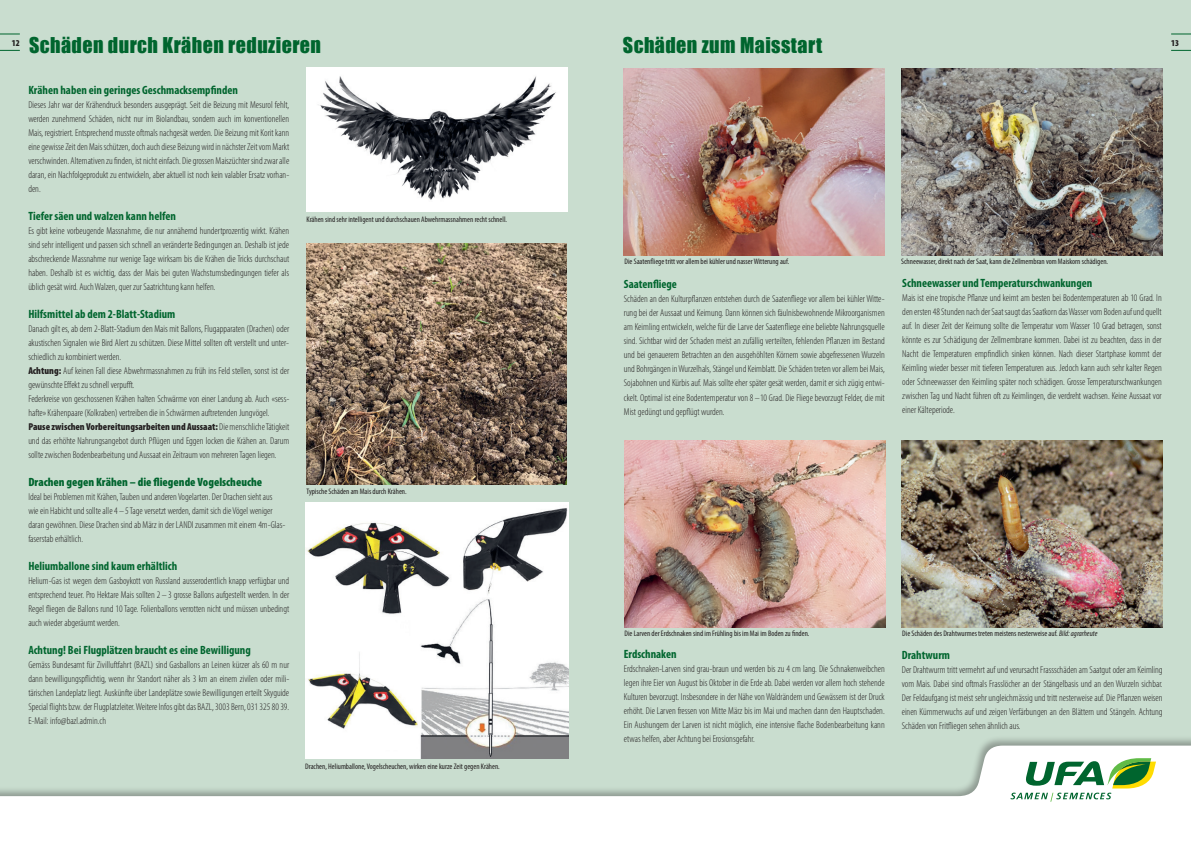
<style>
.page{position:relative;width:1191px;height:842px;background:#c9ddcf}
.page>*{position:absolute;margin:0;border:0;box-sizing:border-box;transform-origin:0 0}
.t1{font:20px "Impact";letter-spacing:.02em;color:#00652e}
.t2{font:700 condensed 12px "Myriad Pro";color:#00652e}
.t3{font:900 condensed 12px "Myriad Pro";color:#00652e}
.t4{font:300 condensed 10px/14px "Myriad Pro";color:#231f20;text-align:justify}
.t5{font:900 condensed 9px "Myriad Pro";color:#231f20}
.t6{font:condensed 8px "Myriad Pro";color:#231f20}
.s1{font-weight:900}
.s2{font-style:italic}
</style>
<div class="page">
<svg style="left:0;top:34px;width:20px;height:1px"></svg>
<svg style="left:0;top:50px;width:20px;height:1px"></svg>
<svg style="left:1171px;top:34px;width:20px;height:1px"></svg>
<svg style="left:1171px;top:50px;width:20px;height:1px"></svg>
<div style="left:0;top:735px;width:1191px;height:107px;background:#231f20;opacity:.35"></div>
<svg style="left:0;top:746px;width:1191px;height:96px;fill:#fff"></svg>
<svg style="left:1010px;top:758px;width:146px;height:44px;background:#b1cfb0"></svg>
<img style="left:306px;top:244px;width:261px;height:240px">
<img style="left:624px;top:440px;width:261px;height:187px">
<img style="left:624px;top:69px;width:260px;height:187px">
<img style="left:901px;top:69px;width:261px;height:187px">
<img style="left:901px;top:440px;width:261px;height:187px">
<img style="left:305px;top:502px;width:263px;height:257px">
<img style="left:306px;top:68px;width:261px;height:144px">
<h1 class="t1" style="left:623px;top:29px;width:201px">Schäden zum Maisstart</h1>
<h1 class="t1" style="left:29px;top:30px;width:293px">Schäden durch Krähen reduzieren</h1>
<p class="t2" style="left:28px;top:83px;width:211px">Krähen haben ein geringes Geschmacksempfinden</p>
<p class="t4" style="left:28px;top:98px;width:262px">Dieses Jahr war der Krähendruck besonders ausgeprägt. Seit die Beizung mit Mesurol fehlt, werden zunehmend Schäden, nicht nur im Biolandbau, sondern auch im konventionellen Mais, registriert. Entsprechend musste oftmals nachgesät werden. Die Beizung mit Korit kann eine gewisse Zeit den Mais schützen, doch auch diese Beizung wird in nächster Zeit vom Markt verschwinden. Alternativen zu finden, ist nicht einfach. Die grossen Maiszüchter sind zwar alle daran, ein Nachfolgeprodukt zu entwickeln, aber aktuell ist noch kein valabler Ersatz vorhan&shy;den.</p>
<p class="t2" style="left:28px;top:209px;width:149px">Tiefer säen und walzen kann helfen</p>
<p class="t4" style="left:28px;top:224px;width:262px">Es gibt keine vorbeugende Massnahme, die nur annähernd hundertprozentig wirkt. Krähen sind sehr intelligent und passen sich schnell an veränderte Bedingungen an. Deshalb ist jede abschreckende Massnahme nur wenige Tage wirksam bis die Krähen die Tricks durchschaut haben. Deshalb ist es wichtig, dass der Mais bei guten Wachstumsbedingungen tiefer als üblich gesät wird. Auch Walzen, quer zur Saatrichtung kann helfen.</p>
<p class="t2" style="left:28px;top:307px;width:148px">Hilfsmittel ab dem 2-Blatt-Stadium</p>
<p class="t4" style="left:28px;top:322px;width:262px;text-align:left">Danach gilt es, ab dem 2-Blatt-Stadium den Mais mit Ballons, Flugapparaten (Drachen) oder akustischen Signalen wie Bird Alert zu schützen. Diese Mittel sollten oft verstellt und unter&shy;schiedlich zu kombiniert werden.<br><span class="s1">Achtung:</span> Auf keinen Fall diese Abwehrmassnahmen zu früh ins Feld stellen, sonst ist der gewünschte Effekt zu schnell verpufft.<br>Federkreise von geschossenen Krähen halten Schwärme von einer Landung ab. Auch «sess&shy;hafte» Krähenpaare (Kolkraben) vertreiben die in Schwärmen auftretenden Jungvögel.<br><span class="s1">Pause zwischen Vorbereitungsarbeiten und Aussaat:</span> Die menschliche Tätigkeit und das erhöhte Nahrungsangebot durch Pflügen und Eggen locken die Krähen an. Darum sollte zwischen Bodenbearbeitung und Aussaat ein Zeitraum von mehreren Tagen liegen.</p>
<p class="t3" style="left:28px;top:475px;width:235px">Drachen gegen Krähen – die fliegende Vogelscheuche</p>
<p class="t4" style="left:28px;top:490px;width:259px;text-align:left">Ideal bei Problemen mit Krähen, Tauben und anderen Vogelarten. Der Drachen sieht aus<br>wie ein Habicht und sollte alle 4 –5 Tage versetzt werden, damit sich die Vögel weniger daran gewöhnen. Diese Drachen sind ab März in der LANDI zusammen mit einem 4m-Glas&shy;faserstab erhältlich.</p>
<p class="t2" style="left:28px;top:559px;width:150px">Heliumballone sind kaum erhältlich</p>
<p class="t4" style="left:28px;top:574px;width:262px">Helium-Gas ist wegen dem Gasboykott von Russland ausserodentlich knapp verfügbar und entsprechend teuer. Pro Hektare Mais sollten 2–3 grosse Ballons aufgestellt werden. In der Regel fliegen die Ballons rund 10 Tage. Folienballons verrotten nicht und müssen unbedingt auch wieder abgeräumt werden.</p>
<p class="t2" style="left:28px;top:643px;width:224px">Achtung! Bei Flugplätzen braucht es eine Bewilligung</p>
<p class="t4" style="left:28px;top:658px;width:262px">Gemäss Bundesamt für Zivilluftfahrt (BAZL) sind Gasballons an Leinen kürzer als 60 m nur dann bewilligungspflichtig, wenn ihr Standort näher als 3 km an einem zivilen oder mili&shy;tärischen Landeplatz liegt. Auskünfte über Landeplätze sowie Bewilligungen erteilt Skyguide Special flights bzw. der Flugplatzleiter. Weitere Infos gibt das BAZL, 3003 Bern, 031 325 80 39.<br>E-Mail: info@bazl.admin.ch</p>
<p class="t5" style="left:12px;top:37px;width:9px">12</p>
<p class="t5" style="left:1171px;top:37px;width:9px">13</p>
<p class="t6" style="left:306px;top:214px;width:202px">Krähen sind sehr intelligent und durchschauen Abwehrmassnahmen recht schnell.</p>
<p class="t6" style="left:624px;top:256px;width:166px">Die Saatenfliege tritt vor allem bei kühler und nasser Witterung auf.</p>
<p class="t6" style="left:901px;top:256px;width:208px">Schneewasser, direkt nach der Saat, kann die Zellmembran vom Maiskorn schädigen.</p>
<p class="t2" style="left:902px;top:276px;width:191px">Schneewasser und Temperaturschwankungen</p>
<p class="t4" style="left:902px;top:291px;width:261px">Mais ist eine tropische Pflanze und keimt am besten bei Bodentemperaturen ab 10 Grad. In den ersten 48 Stunden nach der Saat saugt das Saatkorn das Wasser vom Boden auf und quellt auf. In dieser Zeit der Keimung sollte die Temperatur vom Wasser 10 Grad betragen, sonst könnte es zur Schädigung der Zellmembrane kommen. Dabei ist zu beachten, dass in der Nacht die Temperaturen empfindlich sinken können. Nach dieser Startphase kommt der Keimling wieder besser mit tieferen Temperaturen aus. Jedoch kann auch sehr kalter Regen oder Schneewasser den Keimling später noch schädigen. Grosse Temperaturschwankungen zwischen Tag und Nacht führen oft zu Keimlingen, die verdreht wachsen. Keine Aussaat vor einer Kälteperiode.</p>
<p class="t2" style="left:624px;top:277px;width:55px">Saatenfliege</p>
<p class="t4" style="left:624px;top:292px;width:262px">Schäden an den Kulturpflanzen entstehen durch die Saatenfliege vor allem bei kühler Witte&shy;rung bei der Aussaat und Keimung. Dann können sich fäulnisbewohnende Mikroorganismen am Keimling entwickeln, welche für die Larve der Saatenfliege eine beliebte Nahrungsquelle sind. Sichtbar wird der Schaden meist an zufällig verteilten, fehlenden Pflanzen im Bestand und bei genauerem Betrachten an den ausgehöhlten Körnern sowie abgefressenen Wurzeln und Bohrgängen in Wurzelhals, Stängel und Keimblatt. Die Schäden treten vor allem bei Mais, Sojabohnen und Kürbis auf. Mais sollte eher später gesät werden, damit er sich zügig entwi&shy;ckelt. Optimal ist eine Bodentemperatur von 8 –10 Grad. Die Fliege bevorzugt Felder, die mit Mist gedüngt und gepflügt wurden.</p>
<p class="t6" style="left:306px;top:486px;width:102px">Typische Schäden am Mais durch Krähen.</p>
<p class="t6" style="left:624px;top:628px;width:186px">Die Larven der Erdschnaken sind im Frühling bis im Mai im Boden zu finden.</p>
<p class="t6" style="left:902px;top:628px;width:196px">Die Schäden des Drahtwurmes treten meistens nesterweise auf. <span class="s2">Bild: agrarheute</span></p>
<p class="t2" style="left:624px;top:646px;width:54px">Erdschnaken</p>
<p class="t4" style="left:624px;top:662px;width:262px">Erdschnaken-Larven sind grau-braun und werden bis zu 4 cm lang. Die Schnakenweibchen legen ihre Eier von August bis Oktober in die Erde ab. Dabei werden vor allem hoch stehende Kulturen bevorzugt. Insbesondere in der Nähe von Waldrändern und Gewässern ist der Druck erhöht. Die Larven fressen von Mitte März bis im Mai und machen dann den Hauptschaden.<br>Ein Aushungern der Larven ist nicht möglich, eine intensive flache Bodenbearbeitung kann etwas helfen, aber Achtung bei Erosionsgefahr.</p>
<p class="t2" style="left:901px;top:647px;width:50px">Drahtwurm</p>
<p class="t4" style="left:901px;top:662px;width:262px">Der Drahtwurm tritt vermehrt auf und verursacht Frassschäden am Saatgut oder am Keimling vom Mais. Dabei sind oftmals Frasslöcher an der Stängelbasis und an den Wurzeln sichbar.<br>Der Feldaufgang ist meist sehr ungleichmässig und tritt nesterweise auf. Die Pflanzen weisen einen Kümmerwuchs auf und zeigen Verfärbungen an den Blättern und Stängeln. Achtung Schäden von Fritfliegen sehen ähnlich aus.</p>
<p class="t6" style="left:305px;top:761px;width:196px">Drachen, Heliumballone, Vogelscheuchen, wirken eine kurze Zeit gegen Krähen.</p>
</div>
